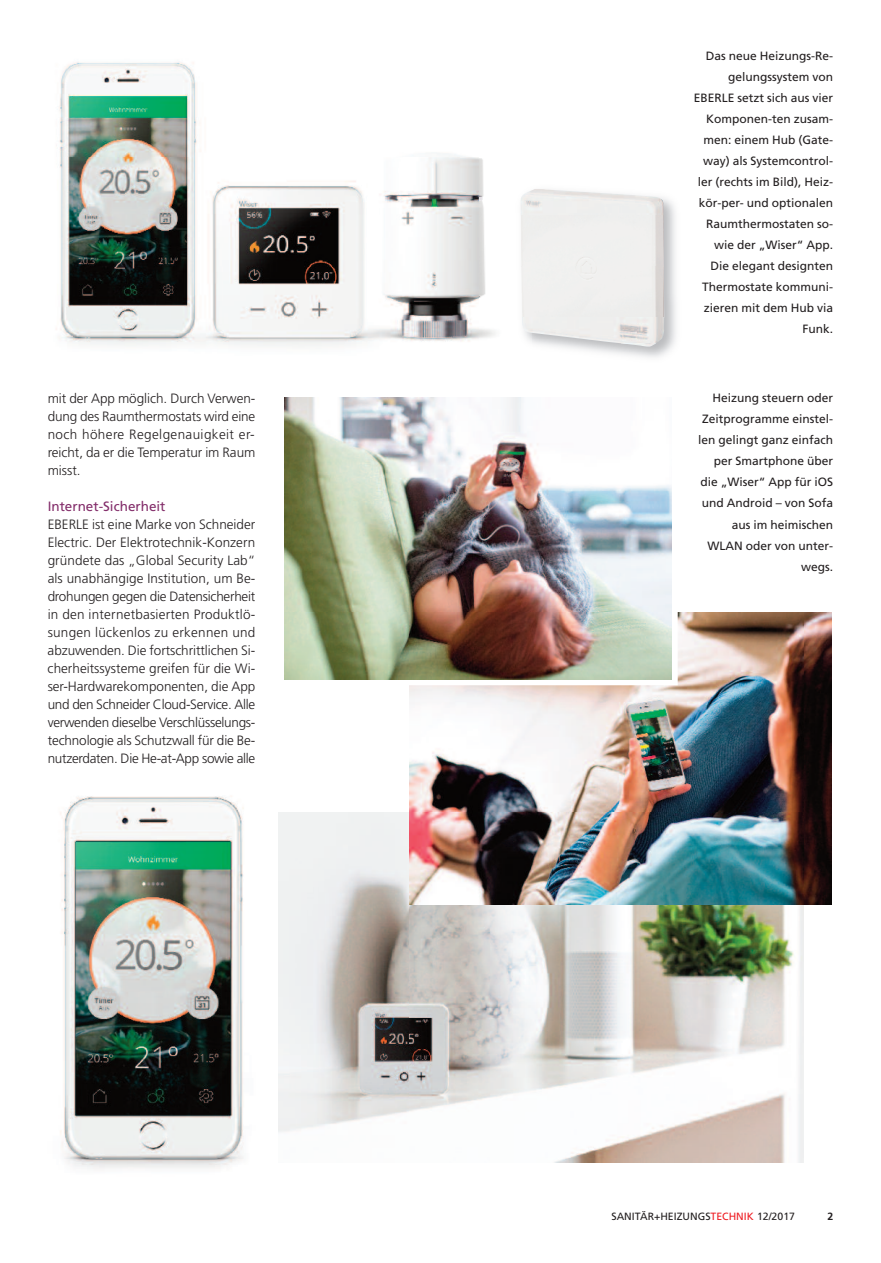
<style>
.page{position:relative;width:881px;height:1263px;background:#fff}
.page>*{position:absolute;margin:0;border:0;box-sizing:border-box;transform-origin:0 0}
.t1{font:300 13.5px/18px "Frutiger LT Std";letter-spacing:-.01em;color:#231f20;text-align:justify}
.t2{font:13.5px "Frutiger LT Std";color:#832d6a}
.t3{font:12px/21px "Frutiger LT Std";color:#231f20;text-align:right}
.t4{font:10.5px "Frutiger LT Std";color:#231f20}
.t5{font:700 10.5px "Frutiger LT Std";color:#231f20}
.s1{color:#ee1d23}
</style>
<div class="page">
<img style="left:59px;top:62px;width:404px;height:95px">
<img style="left:59px;top:157px;width:420px;height:189px">
<img style="left:60px;top:796px;width:184px;height:373px">
<img style="left:279px;top:813px;width:131px;height:319px">
<img style="left:410px;top:679px;width:393px;height:483px">
<img style="left:803px;top:612px;width:28px;height:293px">
<img style="left:677px;top:612px;width:126px;height:67px">
<div style="left:279px;top:391px;width:398px;height:294px;border:6px solid #fff"></div>
<img style="left:285px;top:397px;width:386px;height:282px">
<img style="left:479px;top:158px;width:197px;height:200px">
<svg style="left:533px;top:189px;width:14px;height:1px"></svg>
<img style="left:520px;top:190px;width:145px;height:153px">
<img style="left:621px;top:343px;width:35px;height:4px">
<p class="t1" style="left:48px;top:390px;width:209px">mit der App möglich. Durch Verwen&shy;dung des Raumthermostats wird eine noch höhere Regelgenauigkeit er&shy;reicht, da er die Temperatur im Raum misst.</p>
<p class="t2" style="left:48px;top:501px;width:119px">Internet-Sicherheit</p>
<p class="t1" style="left:48px;top:516px;width:209px">EBERLE ist eine Marke von Schneider Electric. Der Elektrotechnik-Konzern gründete das „Global Security Lab“ als unabhängige Institution, um Be&shy;drohungen gegen die Datensicherheit in den internetbasierten Produktlö&shy;sungen lückenlos zu erkennen und abzuwenden. Die fortschrittlichen Si&shy;cherheitssysteme greifen für die Wi&shy;ser-Hardwarekomponenten, die App und den Schneider Cloud-Service. Alle verwenden dieselbe Verschlüsselungs&shy;technologie als Schutzwall für die Be&shy;nutzerdaten. Die He-at-App sowie alle</p>
<p class="t3" style="left:693px;top:46px;width:141px">Das neue Heizungs-Re&shy;gelungssystem von<br>EBERLE setzt sich aus vier<br>Komponen-ten zusam&shy;men: einem Hub (Gate&shy;way) als Systemcontrol&shy;ler (rechts im Bild), Heiz&shy;kör-per- und optionalen<br>Raumthermostaten so&shy;wie der „Wiser“ App.<br>Die elegant designten<br>Thermostate kommuni&shy;zieren mit dem Hub via<br>Funk.</p>
<p class="t3" style="left:698px;top:389px;width:137px">Heizung steuern oder<br>Zeitprogramme einstel&shy;len gelingt ganz einfach per Smartphone über die „Wiser“ App für iOS und Android – von Sofa aus im heimischen<br>WLAN oder von unter&shy;wegs.</p>
<p class="t4" style="left:611px;top:1212px;width:185px">SANITÄR+HEIZUNGS<span class="s1">TECHNIK</span> 12/2017</p>
<p class="t5" style="left:827px;top:1212px;width:7px">2</p>
</div>
